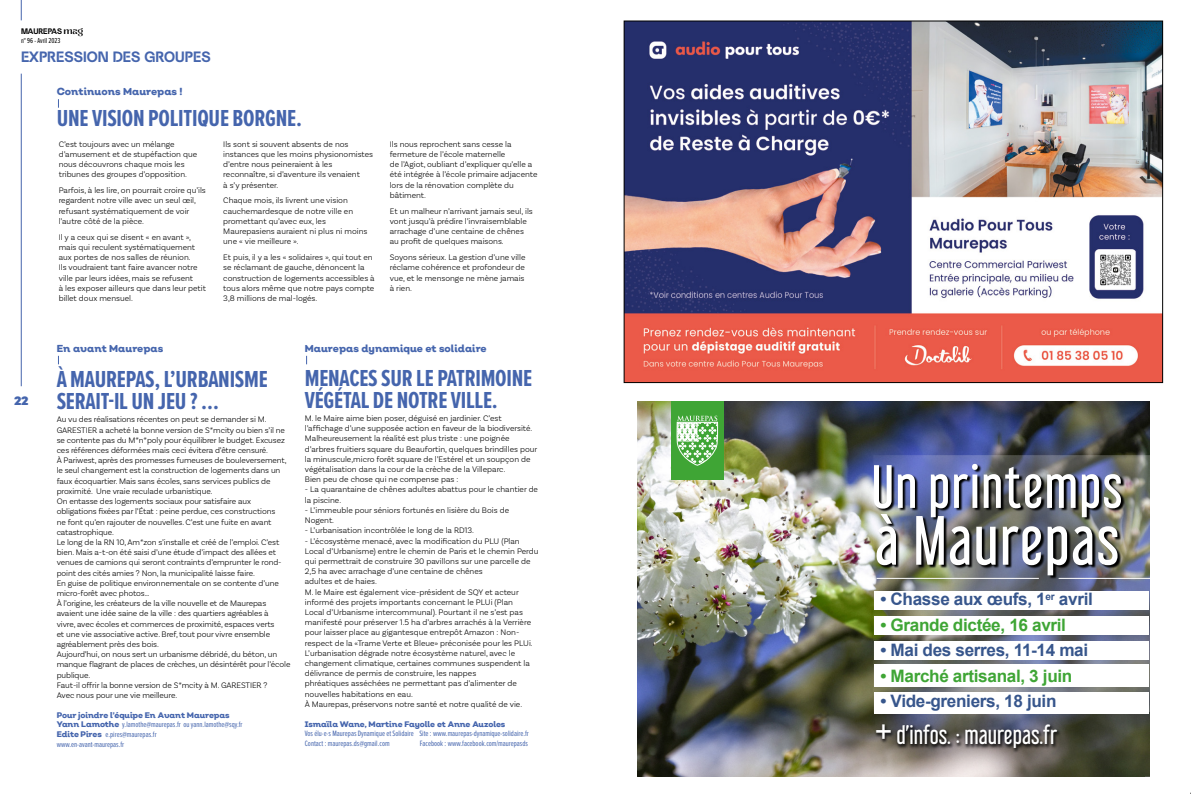
<style>
.page{position:relative;width:1191px;height:794px;background:#fff}
.page>*{position:absolute;margin:0;border:0;box-sizing:border-box;transform-origin:0 0}
.t1{font:62.1px "Libel Suit Rg";letter-spacing:.025em;color:#fff}
.t2{font:54.6px "Libel Suit Rg";letter-spacing:.025em;color:#fff}
.t3{font:700 24px/22px "Proxima Nova Ex Cn";letter-spacing:-.01em;color:#4565ad}
.t4{font:23.3px "Libel Suit Rg";color:#fff}
.t5{font:700 17.1px "Arial";letter-spacing:-.02em;color:#37568c}
.t6{font:700 17.1px "Arial";letter-spacing:-.02em;color:#3fa535}
.t7{font:700 15px "Terminal Guise";color:#4565ad}
.t8{font:900 12px "Nutmeg Headline";color:#4565ad}
.t9{font:800 10px "Nutmeg Headline";color:#4565ad}
.t10{font:300 8.5px/10.2px "Basic Sans";color:#000}
.t11{font:8px/9.9px "Proxima Nova Ex Cn";color:#4565ad}
.t12{font:800 8px "Nutmeg Headline";letter-spacing:-.01em;color:#4565ad}
.t13{font:700 8px "Terminal Guise";color:#000}
.t14{font:7.5px "Proxima Nova Ex Cn";color:#000}
.s1{font-family:"Zolina"}
.s2{font-family:"Nutmeg Headline";font-weight:800}
.s3{font-size:33px}
</style>
<div class="page">
<img style="left:626px;top:23px;width:534px;height:358px">
<img style="left:637px;top:401px;width:512px;height:376px">
<img style="left:873px;top:455px;width:276px;height:258px">
<img style="left:874px;top:464px;width:251px;height:115px">
<div style="left:671px;top:401px;width:52px;height:78px;background:#3fa535"></div>
<svg style="left:677px;top:415px;width:41px;height:50px"></svg>
<hr style="left:876px;top:578px;width:162px;height:1px;background:#fff">
<hr style="left:1058px;top:578px;width:91px;height:1px;background:#fff">
<div style="left:874px;top:616px;width:275px;height:19px;background:#fff"></div>
<div style="left:874px;top:642px;width:275px;height:18px;background:#fff"></div>
<div style="left:874px;top:664px;width:275px;height:22px;background:#fff"></div>
<div style="left:874px;top:692px;width:275px;height:21px;background:#fff"></div>
<div style="left:874px;top:591px;width:275px;height:18px;background:#fff"></div>
<div style="left:874px;top:722px;width:187px;height:31px;background:#000;opacity:.75"></div>
<svg style="left:21px;top:0;width:1px;height:20px"></svg>
<hr style="left:21px;top:74px;width:1px;height:312px;background:#4565ad">
<p class="t13" style="left:21px;top:27px;width:64px">MAUREPAS <span class="s1">mag</span></p>
<p class="t14" style="left:21px;top:35px;width:41px">n° 96 - Avril 2023</p>
<h3 class="t7" style="left:21px;top:48px;width:191px">EXPRESSION DES GROUPES</h3>
<p class="t9" style="left:57px;top:85px;width:127px">Continuons Maurepas !</p>
<h3 class="t3" style="left:57px;top:107px;width:246px">UNE VISION POLITIQUE BORGNE.</h3>
<p class="t10" style="left:223px;top:139px;width:151px">Ils sont si souvent absents de nos instances que les moins physionomistes d’entre nous peineraient à les reconnaître, si d’aventure ils venaient<br>à s’y présenter.</p>
<p class="t10" style="left:223px;top:195px;width:146px">Chaque mois, ils livrent une vision cauchemardesque de notre ville en promettant qu’avec eux, les<br>Maurepasiens auraient ni plus ni moins une « vie meilleure ».</p>
<p class="t10" style="left:223px;top:252px;width:153px">Et puis, il y a les « solidaires », qui tout en se réclamant de gauche, dénoncent la construction de logements accessibles à tous alors même que notre pays compte 3,8 millions de mal-logés.</p>
<p class="t10" style="left:59px;top:139px;width:140px">C’est toujours avec un mélange d’amusement et de stupéfaction que nous découvrons chaque mois les tribunes des groupes d’opposition.</p>
<p class="t10" style="left:59px;top:185px;width:149px">Parfois, à les lire, on pourrait croire qu’ils regardent notre ville avec un seul œil, refusant systématiquement de voir l’autre côté de la pièce.</p>
<p class="t10" style="left:59px;top:232px;width:149px">Il y a ceux qui se disent « en avant », mais qui reculent systématiquement aux portes de nos salles de réunion.<br>Ils voudraient tant faire avancer notre ville par leurs idées, mais se refusent<br>à les exposer ailleurs que dans leur petit billet doux mensuel.</p>
<p class="t10" style="left:390px;top:139px;width:149px">Ils nous reprochent sans cesse la fermeture de l’école maternelle<br>de l’Agiot, oubliant d’expliquer qu’elle a été intégrée à l’école primaire adjacente lors de la rénovation complète du bâtiment.</p>
<p class="t10" style="left:390px;top:206px;width:144px">Et un malheur n’arrivant jamais seul, ils vont jusqu’à prédire l’invraisemblable arrachage d’une centaine de chênes au profit de quelques maisons.</p>
<p class="t10" style="left:390px;top:252px;width:137px;text-align:justify">Soyons sérieux. La gestion d’une ville réclame cohérence et profondeur de vue, et le mensonge ne mène jamais à rien.</p>
<h3 class="t8" style="left:14px;top:393px;width:16px">22</h3>
<p class="t9" style="left:57px;top:342px;width:108px">En avant Maurepas</p>
<p class="t9" style="left:305px;top:342px;width:183px">Maurepas dynamique et solidaire</p>
<h3 class="t3" style="left:57px;top:368px;width:213px">À MAUREPAS, L’URBANISME<br>SERAIT-IL UN JEU ? …</h3>
<p class="t10" style="left:57px;top:414px;width:235px">Au vu des réalisations récentes on peut se demander si M.<br>GARESTIER a acheté la bonne version de S*mcity ou bien s’il ne se contente pas du M*n*poly pour équilibrer le budget. Excusez ces références déformées mais ceci évitera d’être censuré.<br>À Pariwest, après des promesses fumeuses de bouleversement, le seul changement est la construction de logements dans un faux écoquartier. Mais sans écoles, sans services publics de proximité. Une vraie reculade urbanistique.<br>On entasse des logements sociaux pour satisfaire aux obligations fixées par l’État : peine perdue, ces constructions<br>ne font qu’en rajouter de nouvelles. C’est une fuite en avant catastrophique.<br>Le long de la RN 10, Am*zon s’installe et créé de l’emploi. C’est bien. Mais a-t-on été saisi d’une étude d’impact des allées et venues de camions qui seront contraints d’emprunter le rond&shy;point des cités amies ? Non, la municipalité laisse faire.<br>En guise de politique environnementale on se contente d’une micro-forêt avec photos…<br>À l’origine, les créateurs de la ville nouvelle et de Maurepas avaient une idée saine de la ville : des quartiers agréables à<br>vivre, avec écoles et commerces de proximité, espaces verts<br>et une vie associative active. Bref, tout pour vivre ensemble agréablement près des bois.<br>Aujourd’hui, on nous sert un urbanisme débridé, du béton, un manque flagrant de places de crèches, un désintérêt pour l’école publique.<br>Faut-il offrir la bonne version de S*mcity à M. GARESTIER ?<br>Avec nous pour une vie meilleure.</p>
<p class="t12" style="left:57px;top:709px;width:174px">Pour joindre l’équipe En Avant Maurepas</p>
<p class="t11" style="left:57px;top:719px;width:187px"><span class="s2">Yann Lamothe</span> y.lamothe@maurepas.fr ou yann.lamothe@sqy.fr<br><span class="s2">Edite Pires</span> e.pires@maurepas.fr<br>www.en-avant-maurepas.fr</p>
<h3 class="t3" style="left:305px;top:366px;width:229px">MENACES SUR LE PATRIMOINE<br>VÉGÉTAL DE NOTRE VILLE.</h3>
<p class="t10" style="left:305px;top:413px;width:234px">M. le Maire aime bien poser, déguisé en jardinier. C’est l’affichage d’une supposée action en faveur de la biodiversité.<br>Malheureusement la réalité est plus triste : une poignée d’arbres fruitiers square du Beaufortin, quelques brindilles pour la minuscule,micro forêt square de l’Estérel et un soupçon de végétalisation dans la cour de la crèche de la Villeparc.<br>Bien peu de chose qui ne compense pas :</p>
<p class="t10" style="left:305px;top:484px;width:235px">- La quarantaine de chênes adultes abattus pour le chantier de la piscine.</p>
<p class="t10" style="left:305px;top:505px;width:206px">- L’immeuble pour séniors fortunés en lisière du Bois de<br>Nogent.</p>
<p class="t10" style="left:305px;top:525px;width:171px">- L’urbanisation incontrôlée le long de la RD13.</p>
<p class="t10" style="left:305px;top:535px;width:235px">- L’écosystème menacé, avec la modification du PLU (Plan Local d’Urbanisme) entre le chemin de Paris et le chemin Perdu qui permettrait de construire 30 pavillons sur une parcelle de 2,5 ha avec arrachage d’une centaine de chênes<br>adultes et de haies.<br>M. le Maire est également vice-président de SQY et acteur informé des projets importants concernant le PLUi (Plan<br>Local d’Urbanisme intercommunal). Pourtant il ne s’est pas manifesté pour préserver 1.5 ha d’arbres arrachés à la Verrière pour laisser place au gigantesque entrepôt Amazon : Non&shy;respect de la «Trame Verte et Bleue» préconisée pour les PLUi.<br>L’urbanisation dégrade notre écosystème naturel, avec le changement climatique, certaines communes suspendent la délivrance de permis de construire, les nappes<br>phréatiques asséchées ne permettant pas d’alimenter de nouvelles habitations en eau.<br>À Maurepas, préservons notre santé et notre qualité de vie.</p>
<p class="t12" style="left:305px;top:718px;width:202px">Ismaïla Wane, Martine Fayolle et Anne Auzoles</p>
<p class="t11" style="left:305px;top:728px;width:226px;line-height:9.6px">Vos élu·e·s Maurepas Dynamique et Solidaire Site : www.maurepas-dynamique-solidaire.fr<br>Contact : maurepas.ds@gmail.com</p>
<p class="t11" style="left:420px;top:738px;width:110px">Facebook : www.facebook.com/maurepasds</p>
<h2 class="t2" style="left:871px;top:442px;width:252px">Un printemps</h2>
<h1 class="t1" style="left:875px;top:490px;width:246px">à Maurepas</h1>
<h3 class="t5" style="left:880px;top:588px;width:214px">• Chasse aux œufs, 1<sup>er</sup> avril</h3>
<h3 class="t6" style="left:880px;top:613px;width:187px">• Grande dictée, 16 avril</h3>
<h3 class="t5" style="left:880px;top:639px;width:209px">• Mai des serres, 11-14 mai</h3>
<h3 class="t6" style="left:880px;top:664px;width:193px">• Marché artisanal, 3 juin</h3>
<h3 class="t5" style="left:880px;top:690px;width:177px">• Vide-greniers, 18 juin</h3>
<h3 class="t4" style="left:874px;top:716px;width:184px"><span class="s3">+</span> d’infos. : maurepas.fr</h3>
</div>
